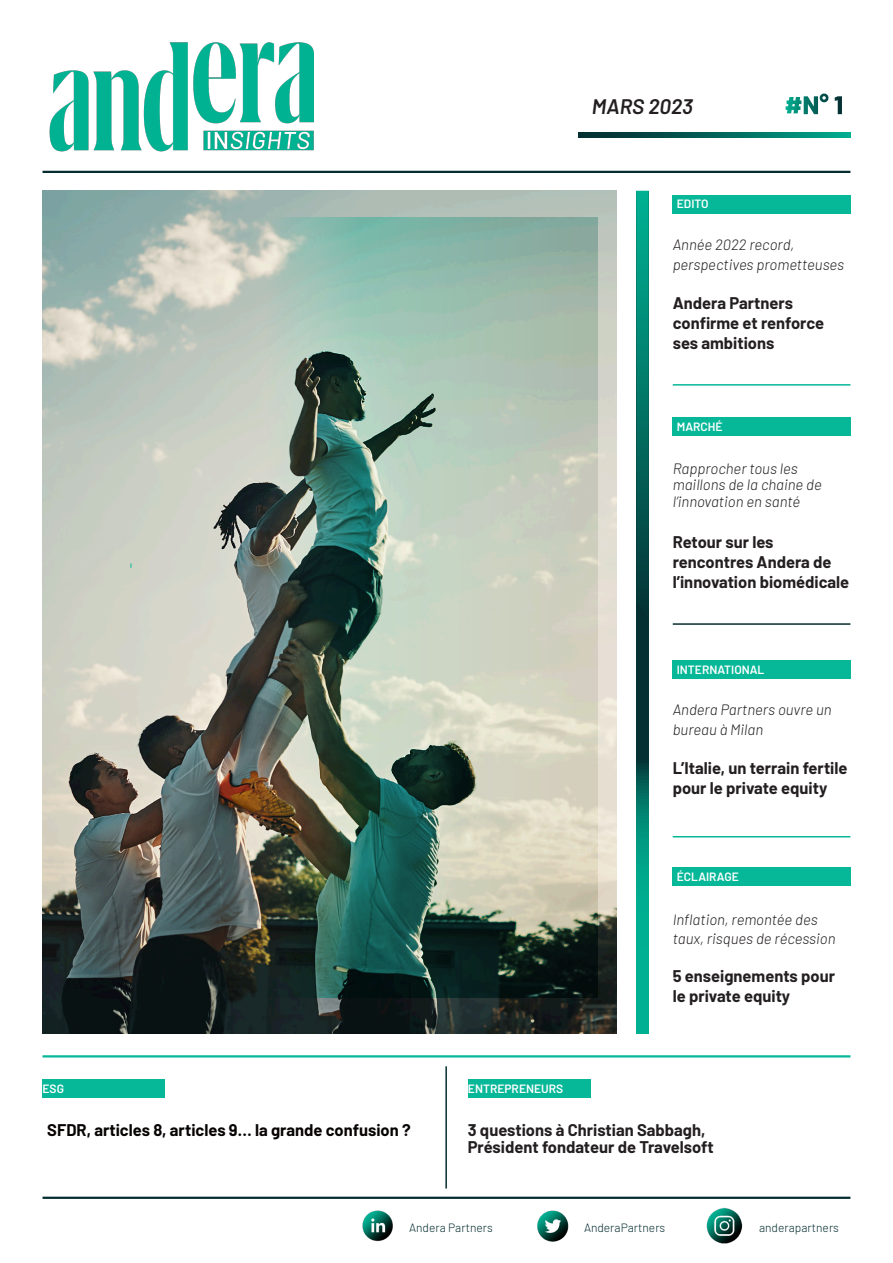
<style>
.page{position:relative;width:893px;height:1263px;background:#fff}
.page>*{position:absolute;margin:0;border:0;box-sizing:border-box;transform-origin:0 0}
.t1{font:italic 600 21px "Barlow";color:#231f20}
.t2{font:700 16.5px/19.8px "Barlow";color:#231f20}
.t3{font:700 16.5px "Barlow";color:#050000}
.t4{font:italic 300 15px/19.8px "Barlow";color:#231f20}
.t5{font:600 12px "Barlow";color:#fff}
.t6{font:300 12px "Barlow";color:#052d31}
</style>
<div class="page">
<img style="left:49px;top:42px;width:265px;height:110px">
<hr style="left:43px;top:171px;width:807px;height:2px;background:#052d31">
<img style="left:43px;top:190px;width:574px;height:843px">
<hr style="left:43px;top:1055px;width:807px;height:2px;background:#06b798">
<svg style="left:636px;top:618px;width:13px;height:415px"></svg>
<svg style="left:636px;top:191px;width:13px;height:427px"></svg>
<hr style="left:673px;top:384px;width:177px;height:2px;background:#06b798">
<hr style="left:673px;top:836px;width:177px;height:1px;background:#06b798">
<div style="left:468px;top:1079px;width:122px;height:18px;background:#06b798"></div>
<div style="left:43px;top:1079px;width:122px;height:18px;background:#06b798"></div>
<hr style="left:43px;top:1197px;width:807px;height:2px;background:#052d31">
<hr style="left:445px;top:1066px;width:2px;height:122px;background:#052d31">
<div style="left:672px;top:867px;width:178px;height:19px;background:#06b798"></div>
<div style="left:672px;top:660px;width:178px;height:19px;background:#06b798"></div>
<svg style="left:786px;top:94px;width:56px;height:20px"></svg>
<hr style="left:673px;top:623px;width:177px;height:2px;background:#052d31">
<img style="left:537px;top:1210px;width:32px;height:32px">
<img style="left:362px;top:1210px;width:31px;height:32px">
<img style="left:706px;top:1208px;width:36px;height:36px">
<svg style="left:578px;top:133px;width:273px;height:5px"></svg>
<img style="left:113px;top:218px;width:484px;height:779px">
<div style="left:672px;top:418px;width:178px;height:18px;background:#06b798"></div>
<div style="left:672px;top:195px;width:178px;height:18px;background:#06b798"></div>
<p class="t1" style="left:592px;top:91px;width:102px">MARS 2023</p>
<p class="t5" style="left:677px;top:195px;width:33px">EDITO</p>
<p class="t4" style="left:673px;top:233px;width:173px">Année 2022 record, perspectives prometteuses</p>
<p class="t2" style="left:673px;top:292px;width:153px">Andera Partners confirme et renforce ses ambitions</p>
<p class="t5" style="left:677px;top:418px;width:47px">MARCHÉ</p>
<p class="t4" style="left:673px;top:459px;width:151px;line-height:16.5px">Rapprocher tous les maillons de la chaine de l’innovation en santé</p>
<p class="t2" style="left:673px;top:531px;width:178px">Retour sur les rencontres Andera de l’innovation biomédicale</p>
<p class="t5" style="left:677px;top:661px;width:89px">INTERNATIONAL</p>
<p class="t4" style="left:673px;top:699px;width:161px">Andera Partners ouvre un bureau à Milan</p>
<p class="t2" style="left:673px;top:757px;width:176px">L’Italie, un terrain fertile</p>
<p class="t2" style="left:673px;top:776px;width:156px">pour le private equity</p>
<p class="t5" style="left:677px;top:868px;width:64px">ÉCLAIRAGE</p>
<p class="t5" style="left:43px;top:1079px;width:23px">ESG</p>
<p class="t5" style="left:468px;top:1079px;width:97px">ENTREPRENEURS</p>
<p class="t4" style="left:673px;top:909px;width:164px;line-height:18.9px">Inflation, remontée des taux, risques de récession</p>
<p class="t2" style="left:673px;top:965px;width:164px">5 enseignements pour le private equity</p>
<p class="t3" style="left:47px;top:1118px;width:365px">SFDR, articles 8, articles 9… la grande confusion ?</p>
<p class="t2" style="left:468px;top:1119px;width:239px">3 questions à Christian Sabbagh,</p>
<p class="t2" style="left:468px;top:1136px;width:247px">Président fondateur de Travelsoft</p>
<p class="t6" style="left:409px;top:1219px;width:85px">Andera Partners</p>
<p class="t6" style="left:584px;top:1219px;width:83px">AnderaPartners</p>
<p class="t6" style="left:759px;top:1219px;width:81px">anderapartners</p>
</div>
